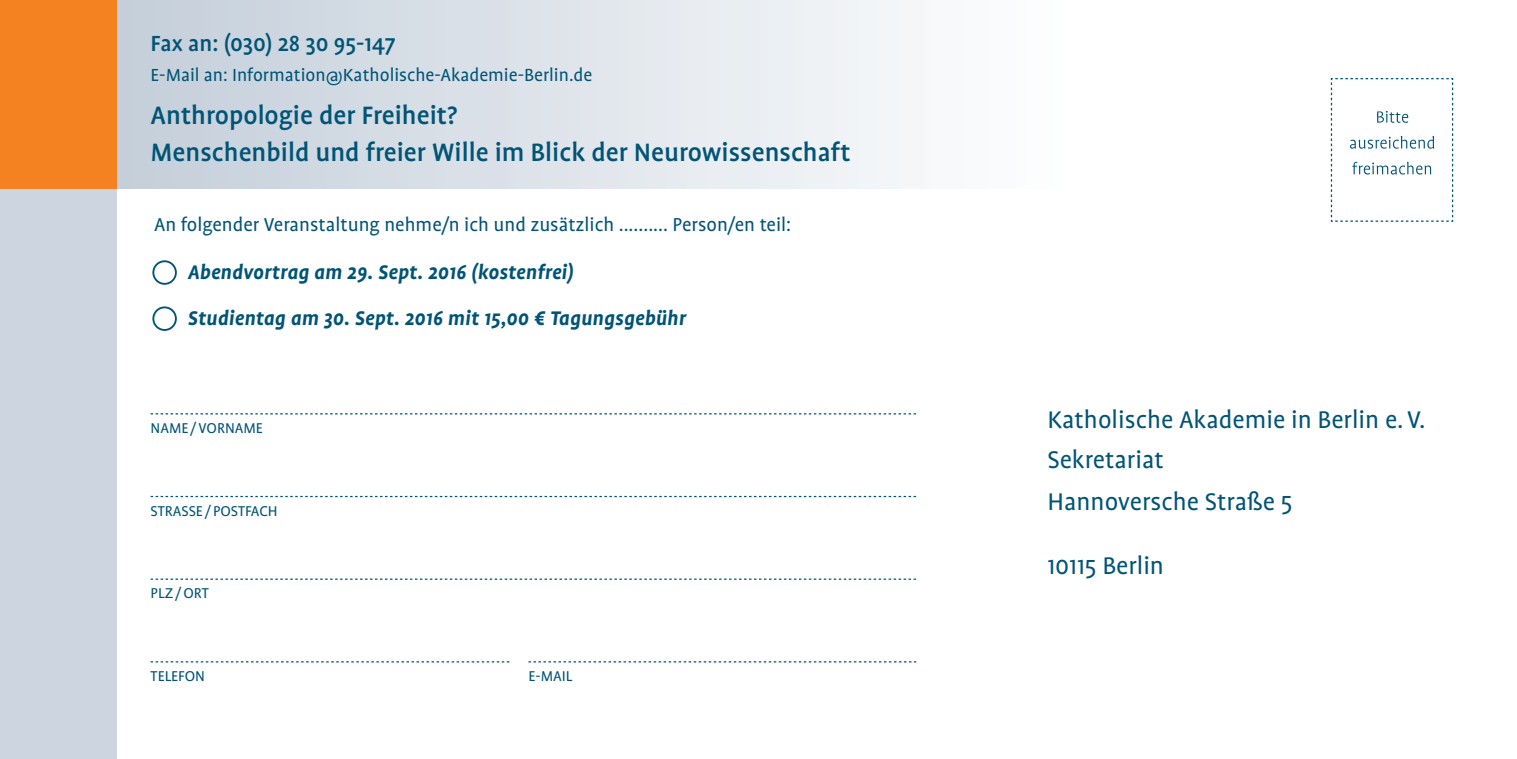
<style>
.page{position:relative;width:1517px;height:759px;background:#fff}
.page>*{position:absolute;margin:0;border:0;box-sizing:border-box;transform-origin:0 0}
.t1{font:500 28.75px/37.5px "Profile";color:#005475}
.t2{font:27.5px/40px "Profile";color:#005475}
.t3{font:500 25px "Profile";color:#005475}
.t4{font:italic 700 22.5px/46px "Profile";letter-spacing:.01em;color:#005475}
.t5{font:21.25px "Profile";color:#005475}
.t6{font:20px "Profile";color:#005475}
.t7{font:16.25px "Profile";color:#005475}
</style>
<div class="page">
<div style="left:26px;top:0;width:1045px;height:188px;background:linear-gradient(to right,#becad6,#feffff)"></div>
<hr style="left:0;top:0;width:1517px;height:1px;background:#005475">
<div style="left:0;top:131px;width:117px;height:627px;background:#cdd6e0"></div>
<div style="left:0;top:0;width:117px;height:188px;background:#f58220"></div>
<svg style="left:151px;top:413px;width:765px;height:1px"></svg>
<svg style="left:151px;top:495px;width:765px;height:2px"></svg>
<svg style="left:151px;top:578px;width:765px;height:1px"></svg>
<svg style="left:151px;top:661px;width:358px;height:1px"></svg>
<svg style="left:528px;top:661px;width:388px;height:1px"></svg>
<svg style="left:1330px;top:78px;width:123px;height:144px"></svg>
<div style="left:152px;top:260px;width:25px;height:25px;border:2px solid #005475;border-radius:50%"></div>
<div style="left:152px;top:306px;width:25px;height:25px;border:2px solid #005475;border-radius:50%"></div>
<p class="t3" style="left:151px;top:30px;width:246px">Fax an: (030) 28 30 95-147</p>
<p class="t6" style="left:151px;top:64px;width:443px">E-Mail an: Information@Katholische-Akademie-Berlin.de</p>
<p class="t1" style="left:151px;top:95px;width:701px">Anthropologie der Freiheit?<br>Menschenbild und freier Wille im Blick der Neurowissenschaft</p>
<p class="t5" style="left:154px;top:212px;width:638px">An folgender Veranstaltung nehme/n ich und zusätzlich .......... Person/en teil:</p>
<p class="t4" style="left:188px;top:248px;width:499px">Abendvortrag am 29. Sept. 2016 (kostenfrei)<br>Studientag am 30. Sept. 2016 mit 15,00 € Tagungsgebühr</p>
<p class="t7" style="left:151px;top:418px;width:114px">NAME / VORNAME</p>
<p class="t7" style="left:151px;top:501px;width:128px">STRASSE / POSTFACH</p>
<p class="t7" style="left:151px;top:584px;width:60px">PLZ / ORT</p>
<p class="t7" style="left:151px;top:666px;width:56px">TELEFON</p>
<p class="t7" style="left:528px;top:666px;width:45px">E-MAIL</p>
<p class="t2" style="left:1047px;top:398px;width:380px">Katholische Akademie in Berlin e. V.<br>Sekretariat</p>
<p class="t2" style="left:1047px;top:481px;width:247px">Hannoversche Straße 5</p>
<p class="t2" style="left:1047px;top:545px;width:118px">10115 Berlin</p>
</div>
